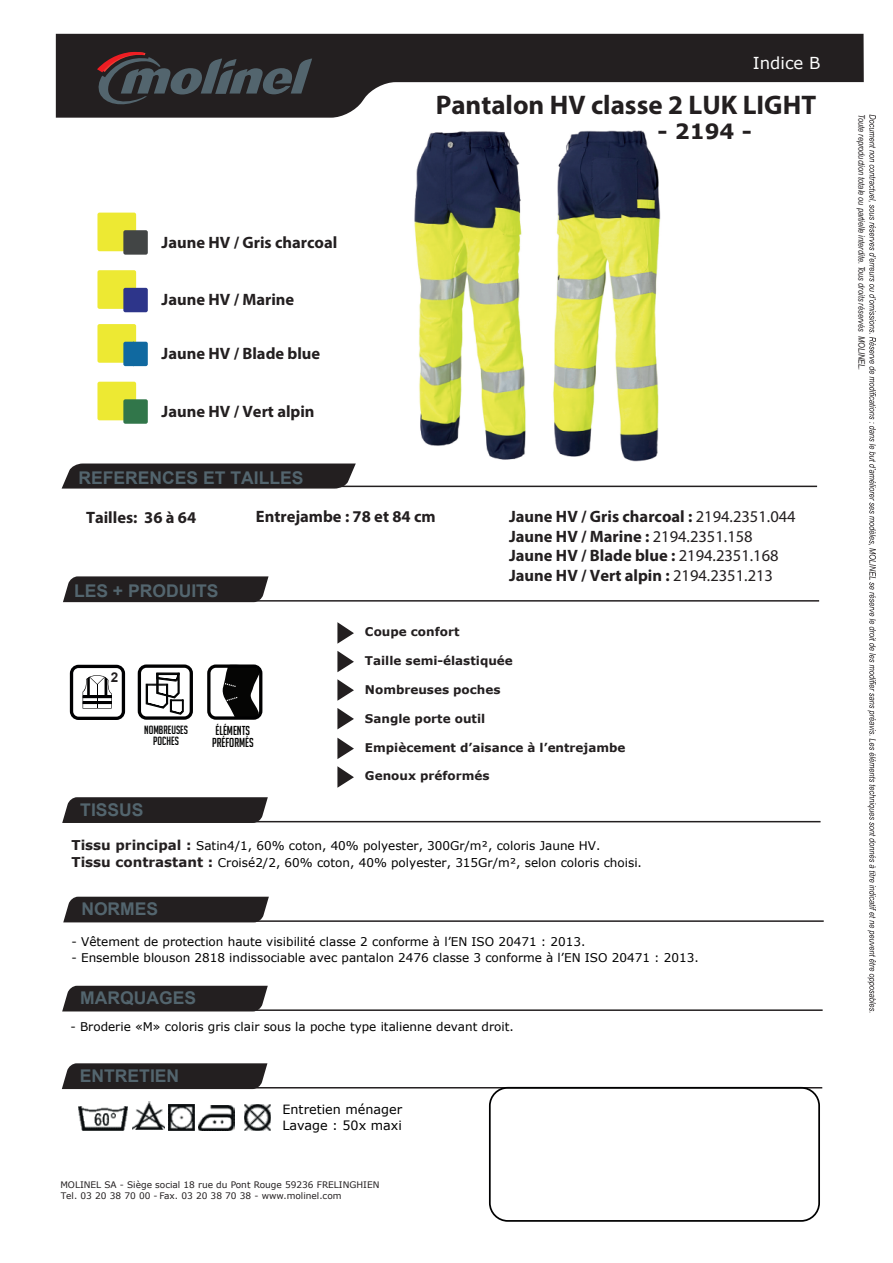
<style>
.page{position:relative;width:893px;height:1263px;background:#fff}
.page>*{position:absolute;margin:0;border:0;box-sizing:border-box;transform-origin:0 0}
.t1{font:700 27px "Myriad Pro";color:#231f20}
.t2{font:700 21px "Verdana";color:#231f20}
.t3{font:700 17.55px "Arial";color:#53656e}
.t4{font:700 16.5px/19.8px "Myriad Pro";color:#231f20}
.t5{font:16.5px "Verdana";color:#fefefd}
.t6{font:700 13.5px "Arial";color:#231f20}
.t7{font:12.75px/15.3px "Verdana";color:#000001}
.t8{font:12.75px/11.9px "Big Noodle Titling";color:#050504}
.t9{font:12px/16.2px "Verdana";color:#000}
.t10{font:700 12px "Verdana";color:#231f20}
.t11{font:11.7px/10.8px "Big Noodle Titling";color:#040505;text-align:center}
.t12{font:9px/10.8px "Verdana";color:#231f20}
.t13{font:italic 9px "Arial Narrow";color:#231f20}
.s1{font-weight:400}
.s2{font-weight:700;font-size:13.5px;color:#231f20}
</style>
<div class="page">
<img style="left:414px;top:130px;width:247px;height:332px">
<hr style="left:67px;top:486px;width:750px;height:1px;background:#231f20">
<svg style="left:62px;top:463px;width:294px;height:26px;background:#322f30"></svg>
<svg style="left:56px;top:34px;width:808px;height:84px;fill:#231f20"></svg>
<hr style="left:65px;top:600px;width:754px;height:2px;background:#231f20">
<svg style="left:63px;top:576px;width:206px;height:26px;background:#2f2b2c"></svg>
<hr style="left:64px;top:821px;width:756px;height:1px;background:#231f20">
<svg style="left:62px;top:797px;width:206px;height:26px;background:#2d292a"></svg>
<hr style="left:64px;top:1087px;width:758px;height:1px;background:#231f20">
<svg style="left:62px;top:1063px;width:205px;height:26px;background:#2d292a"></svg>
<svg style="left:97px;top:50px;width:215px;height:58px;background:#353438"></svg>
<div style="left:489px;top:1087px;width:331px;height:135px;border:2px solid #000001;border-radius:18px"></div>
<svg style="left:868px;top:115px;width:8px;height:897px"></svg>
<svg style="left:70px;top:665px;width:55px;height:55px"></svg>
<hr style="left:65px;top:920px;width:759px;height:2px;background:#231f20">
<div style="left:63px;top:897px;width:206px;height:25px;background:#231f20"></div>
<div style="left:97px;top:213px;width:39px;height:38px;background:#ede933;border-radius:2px"></div>
<div style="left:123px;top:230px;width:25px;height:25px;background:#424545;border-radius:2px"></div>
<svg style="left:337px;top:622px;width:17px;height:22px"></svg>
<svg style="left:337px;top:651px;width:17px;height:21px"></svg>
<svg style="left:337px;top:679px;width:17px;height:22px"></svg>
<svg style="left:337px;top:708px;width:17px;height:21px"></svg>
<svg style="left:337px;top:738px;width:17px;height:21px"></svg>
<svg style="left:337px;top:766px;width:17px;height:22px"></svg>
<hr style="left:64px;top:1009px;width:759px;height:2px;background:#231f20">
<div style="left:62px;top:986px;width:206px;height:25px;background:#231f20"></div>
<img style="left:199px;top:1105px;width:35px;height:26px">
<img style="left:168px;top:1104px;width:27px;height:26px">
<img style="left:244px;top:1104px;width:27px;height:27px">
<img style="left:132px;top:1102px;width:33px;height:28px">
<img style="left:79px;top:1106px;width:49px;height:24px">
<div style="left:97px;top:270px;width:39px;height:39px;background:#ede933;border-radius:2px"></div>
<div style="left:123px;top:288px;width:25px;height:24px;background:#2d358a;border-radius:2px"></div>
<div style="left:97px;top:324px;width:39px;height:39px;background:#ede933;border-radius:2px"></div>
<div style="left:123px;top:342px;width:25px;height:24px;background:#1069a0;border-radius:2px"></div>
<div style="left:97px;top:382px;width:39px;height:38px;background:#ede933;border-radius:2px"></div>
<div style="left:123px;top:399px;width:25px;height:25px;background:#31764a;border-radius:2px"></div>
<svg style="left:138px;top:664px;width:55px;height:56px"></svg>
<svg style="left:207px;top:664px;width:55px;height:56px"></svg>
<h3 class="t5" style="left:753px;top:52px;width:69px">Indice B</h3>
<h3 class="t4" style="left:162px;top:232px;width:177px">Jaune HV / Gris charcoal</h3>
<h3 class="t4" style="left:162px;top:289px;width:134px">Jaune HV / Marine</h3>
<h3 class="t4" style="left:162px;top:343px;width:160px">Jaune HV / Blade blue</h3>
<h3 class="t4" style="left:162px;top:401px;width:154px">Jaune HV / Vert alpin</h3>
<h3 class="t3" style="left:79px;top:465px;width:226px">REFERENCES ET TAILLES</h3>
<h1 class="t1" style="left:436px;top:87px;width:382px">Pantalon HV classe 2 LUK LIGHT</h1>
<h2 class="t2" style="left:658px;top:117px;width:96px">- 2194 -</h2>
<h3 class="t4" style="left:86px;top:506px;width:112px">Tailles: 36 à 64</h3>
<h3 class="t3" style="left:74px;top:578px;width:146px">LES + PRODUITS</h3>
<h3 class="t4" style="left:256px;top:506px;width:181px">Entrejambe : 78 et 84 cm</h3>
<h3 class="t4" style="left:509px;top:506px;width:288px">Jaune HV / Gris charcoal : <span class="s1">2194.2351.044<br></span>Jaune HV / Marine : <span class="s1">2194.2351.158<br></span>Jaune HV / Blade blue : <span class="s1">2194.2351.168<br></span>Jaune HV / Vert alpin : <span class="s1">2194.2351.213</span></h3>
<p class="t6" style="left:111px;top:668px;width:9px">2</p>
<p class="t11" style="left:144px;top:724px;width:45px">NOMBREUSES<br>POCHES</p>
<p class="t8" style="left:212px;top:725px;width:43px">ÉLÉMENTS<br>PRÉFORMÉS</p>
<h3 class="t3" style="left:80px;top:798px;width:65px">TISSUS</h3>
<p class="t10" style="left:365px;top:623px;width:96px">Coupe confort</p>
<p class="t10" style="left:365px;top:652px;width:149px">Taille semi-élastiquée</p>
<p class="t10" style="left:365px;top:681px;width:137px">Nombreuses poches</p>
<p class="t10" style="left:365px;top:710px;width:122px">Sangle porte outil</p>
<p class="t10" style="left:365px;top:739px;width:262px">Empiècement d’aisance à l’entrejambe</p>
<p class="t10" style="left:365px;top:767px;width:126px">Genoux préformés</p>
<p class="t9" style="left:71px;top:838px;width:572px"><span class="s2">Tissu principal :</span> Satin4/1, 60% coton, 40% polyester, 300Gr/m², coloris Jaune HV.<br><span class="s2">Tissu contrastant :</span> Croisé2/2, 60% coton, 40% polyester, 315Gr/m², selon coloris choisi.</p>
<h3 class="t3" style="left:81px;top:897px;width:78px">NORMES</h3>
<p class="t9" style="left:71px;top:933px;width:515px">- Vêtement de protection haute visibilité classe 2 conforme à l’EN ISO 20471 : 2013.</p>
<p class="t9" style="left:71px;top:949px;width:629px">- Ensemble blouson 2818 indissociable avec pantalon 2476 classe 3 conforme à l’EN ISO 20471 : 2013.</p>
<h3 class="t3" style="left:80px;top:986px;width:117px">MARQUAGES</h3>
<p class="t9" style="left:70px;top:1018px;width:445px">- Broderie «M» coloris gris clair sous la poche type italienne devant droit.</p>
<h3 class="t3" style="left:80px;top:1063px;width:101px">ENTRETIEN</h3>
<p class="t7" style="left:283px;top:1102px;width:121px">Entretien ménager<br>Lavage : 50x maxi</p>
<p class="t12" style="left:60px;top:1179px;width:321px">MOLINEL SA - Siège social 18 rue du Pont Rouge 59236 FRELINGHIEN<br>Tel. 03 20 38 70 00 - Fax. 03 20 38 70 38 - www.molinel.com</p>
<p class="t13" style="left:868px;top:114px;width:257px;rotate:90deg">Toute reproduction totale ou partielle interdite. Tous droits réservés MOLINEL.</p>
</div>
